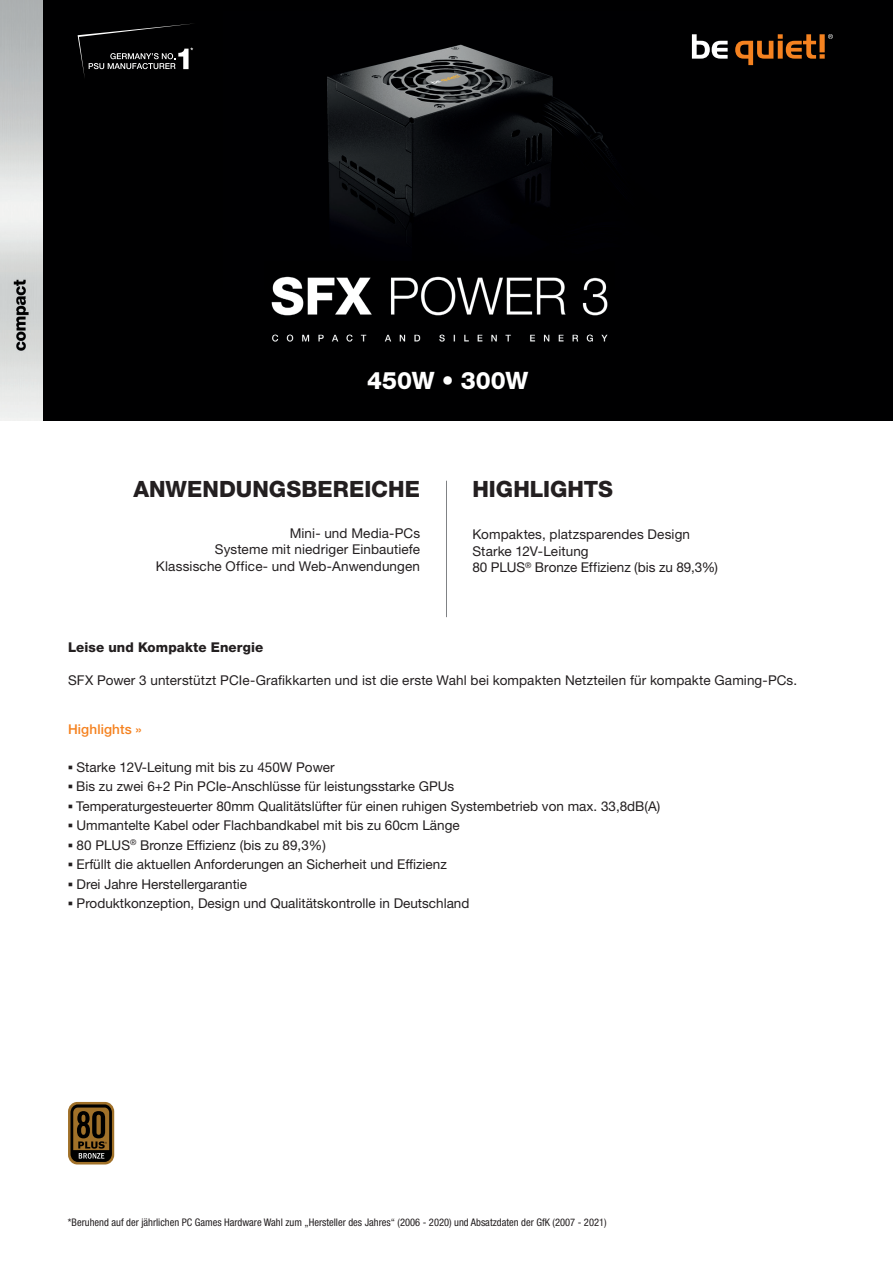
<style>
.page{position:relative;width:893px;height:1263px;background:#fff}
.page>*{position:absolute;margin:0;border:0;box-sizing:border-box;transform-origin:0 0}
.t1{font:800 24px "Helvetica Neue LT Pro";letter-spacing:-.005em;color:#fff}
.t2{font:800 22.5px "Helvetica Neue LT Pro";letter-spacing:.005em;color:#231f20}
.t3{font:13.5px/16.5px "Helvetica Neue LT Pro";color:#231f20}
.t4{font:800 13.5px "Helvetica Neue LT Pro";letter-spacing:.01em;color:#231f20}
.t5{font:500 13.5px "Helvetica Neue LT Pro";letter-spacing:.01em;color:#f58220}
.t6{font:condensed 10.5px "Helvetica Neue LT Pro";color:#231f20}
.s1{font-family:"Franklin Gothic";font-weight:500}
</style>
<div class="page">
<div style="left:0;top:0;width:893px;height:421px;background:#000001"></div>
<svg style="left:692px;top:34px;width:36px;height:25px"></svg>
<svg style="left:735px;top:34px;width:98px;height:31px"></svg>
<img style="left:0;top:0;width:42px;height:421px">
<hr style="left:446px;top:481px;width:1px;height:136px;background:#808285">
<div style="left:68px;top:1102px;width:46px;height:62px;background:#a17129;border-radius:9px"></div>
<svg style="left:70px;top:1104px;width:42px;height:58px"></svg>
<svg style="left:78px;top:23px;width:116px;height:55px"></svg>
<img style="left:327px;top:44px;width:283px;height:198px">
<img style="left:271px;top:276px;width:337px;height:66px">
<h1 class="t1" style="left:367px;top:366px;width:163px">450W • 300W</h1>
<h2 class="t2" style="left:133px;top:475px;width:288px">ANWENDUNGSBEREICHE</h2>
<h2 class="t2" style="left:472px;top:475px;width:142px">HIGHLIGHTS</h2>
<p class="t3" style="left:156px;top:524px;width:266px;text-align:right">Mini- und Media-PCs<br>Systeme mit niedriger Einbautiefe<br>Klassische Office- und Web-Anwendungen</p>
<p class="t3" style="left:472px;top:526px;width:247px">Kompaktes, platzsparendes Design<br>Starke 12V-Leitung<br>80 PLUS<sup>®</sup> Bronze Effizienz (bis zu 89,3%)</p>
<p class="t4" style="left:68px;top:639px;width:197px">Leise und Kompakte Energie</p>
<p class="t3" style="left:68px;top:671px;width:731px">SFX Power 3 unterstützt PCIe-Grafikkarten und ist die erste Wahl bei kompakten Netzteilen für kompakte Gaming-PCs.</p>
<p class="t5" style="left:68px;top:721px;width:75px">Highlights »</p>
<p class="t3" style="left:68px;top:758px;width:268px"><span class="s1">▪</span> Starke 12V-Leitung mit bis zu 450W Power</p>
<p class="t3" style="left:68px;top:778px;width:388px"><span class="s1">▪</span> Bis zu zwei 6+2 Pin PCIe-Anschlüsse für leistungsstarke GPUs</p>
<p class="t3" style="left:68px;top:797px;width:594px"><span class="s1">▪</span> Temperaturgesteuerter 80mm Qualitätslüfter für einen ruhigen Systembetrieb von max. 33,8dB(A)</p>
<p class="t3" style="left:68px;top:817px;width:393px"><span class="s1">▪</span> Ummantelte Kabel oder Flachbandkabel mit bis zu 60cm Länge</p>
<p class="t3" style="left:68px;top:836px;width:259px"><span class="s1">▪</span> 80 PLUS<sup>®</sup> Bronze Effizienz (bis zu 89,3%)</p>
<p class="t3" style="left:68px;top:856px;width:380px"><span class="s1">▪</span> Erfüllt die aktuellen Anforderungen an Sicherheit und Effizienz</p>
<p class="t3" style="left:68px;top:875px;width:181px"><span class="s1">▪</span> Drei Jahre Herstellergarantie</p>
<p class="t3" style="left:68px;top:895px;width:403px"><span class="s1">▪</span> Produktkonzeption, Design und Qualitätskontrolle in Deutschland</p>
<p class="t6" style="left:68px;top:1216px;width:540px">*Beruhend auf der jährlichen PC Games Hardware Wahl zum „Hersteller des Jahres“ (2006 - 2020) und Absatzdaten der GfK (2007 - 2021)</p>
</div>
